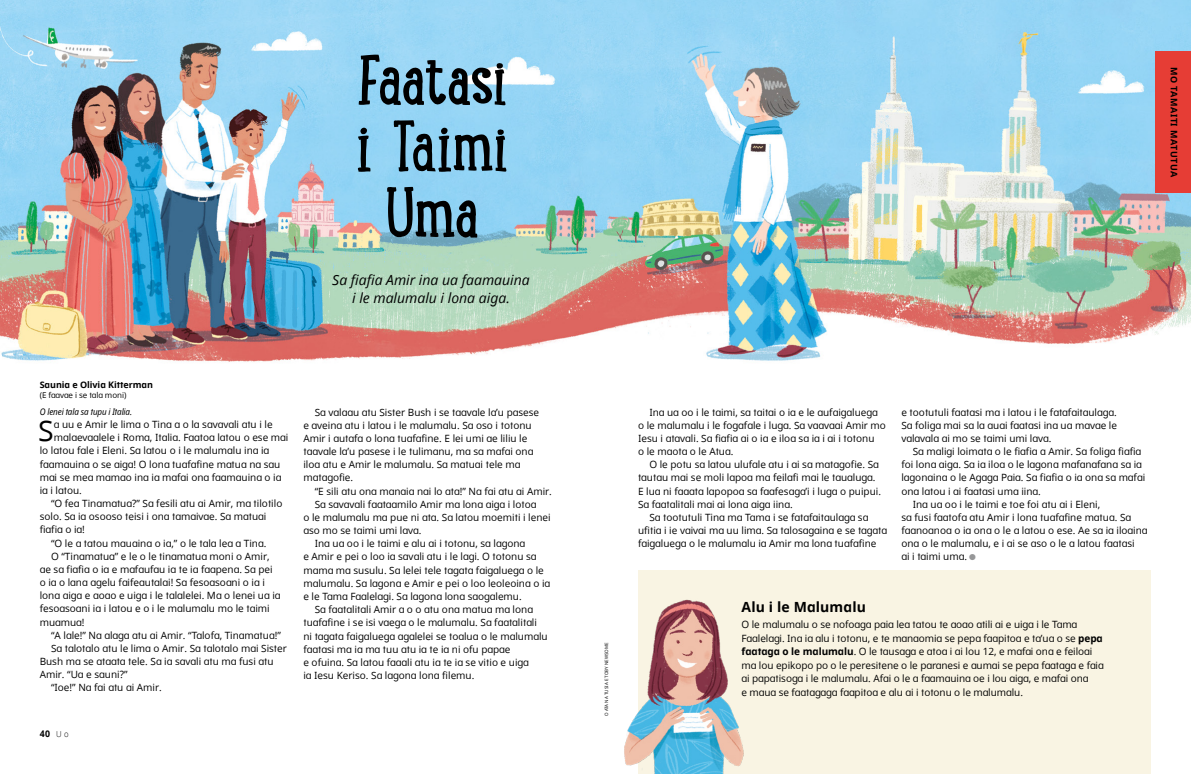
<style>
.page{position:relative;width:1191px;height:774px;background:#fff}
.page>*{position:absolute;margin:0;border:0;box-sizing:border-box;transform-origin:0 0}
.h1_next_Lunchbox{font:76.2px/66.3px "Lunch Box Slab";letter-spacing:-.03em;color:#000;text-align:center}
.p1_first{font:28.4px "Dots Solidlds Lat";color:#000}
.t1{font:italic 14px/18px "Dots Solidlds Lat";color:#000;text-align:center}
.t2{font:700 14px "Dots Solidlds Lat";letter-spacing:.01em;color:#000}
.p1{font:10px/13.2px "Dots Solidlds Lat";color:#000}
.p1_aside_sidebar_first{font:10px/13.5px "Dots Solidlds Lat";letter-spacing:-.005em;color:#000}
.p1_first-2{font:10px "Dots Solidlds Lat";color:#000}
.t3{font:700 9.2px "Dots Solidlds Lat";color:#000;scale:.95 1}
.p1_bio{font:italic 9px "Dots Solid Condlds Lat";letter-spacing:-.01em;color:#000}
.p1_author-name{font:700 9px "Dots Solidlds Lat";letter-spacing:-.005em;color:#000}
.p1_series-title__For_Older_Kids{font:700 9px "Dots Solidlds Lat";letter-spacing:.06em;color:#000}
.p1_author-role{font:8px "Dots Solidlds Lat";letter-spacing:-.005em;color:#000}
.t4{font:4.5px "Dots Solidlds Lat";color:#000}
.s1{font-weight:300;font-size:8.2px}
.s2{font-family:"Ding P Ilds Dpi";font-size:8.5px;color:#969798}
.s3{font-weight:700}
</style>
<div class="page">
<img style="left:0;top:0;width:1191px;height:362px">
<div style="left:1155px;top:51px;width:36px;height:142px;background:#e63d35"></div>
<div style="left:638px;top:570px;width:513px;height:204px;background:#f9f4e3"></div>
<img style="left:624px;top:599px;width:120px;height:175px">
<p class="h1_next_Lunchbox" style="left:356px;top:45px;width:154px">Faatasi i Taimi<br>Uma</p>
<p class="t1" style="left:332px;top:271px;width:199px">Sa fiafia Amir ina ua faamauina i le malumalu i lona aiga.</p>
<p class="p1_series-title__For_Older_Kids" style="left:1180px;top:67px;width:112px;rotate:90deg">MO TAMAITI MATUTUA</p>
<p class="p1_author-name" style="left:40px;top:378px;width:115px">Saunia e Olivia Kitterman</p>
<p class="p1_author-role" style="left:40px;top:389px;width:88px">(E faavae i se tala moni)</p>
<p class="p1_bio" style="left:40px;top:405px;width:94px">O lenei tala sa tupu i Italia.</p>
<p class="p1_first" style="left:38px;top:410px;width:17px">S</p>
<p class="p1_first-2" style="left:54px;top:417px;width:220px">a uu e Amir le lima o Tina a o la savavali atu i le</p>
<p class="p1_first-2" style="left:54px;top:430px;width:236px">malaevaalele i Roma, Italia. Faatoa latou o ese mai</p>
<p class="p1_first-2" style="left:40px;top:443px;width:231px">lo latou fale i Eleni. Sa latou o i le malumalu ina ia</p>
<p class="p1_first-2" style="left:40px;top:457px;width:242px">faamauina o se aiga! O lona tuafafine matua na sau</p>
<p class="p1_first-2" style="left:40px;top:470px;width:243px">mai se mea mamao ina ia mafai ona faamauina o ia</p>
<p class="p1_first-2" style="left:40px;top:483px;width:44px">ia i latou.</p>
<p class="p1" style="left:40px;top:497px;width:244px;text-indent:11px">“O fea Tinamatua?” Sa fesili atu ai Amir, ma tilotilo solo. Sa ia osooso teisi i ona tamaivae. Sa matuai fiafia o ia!</p>
<p class="p1" style="left:51px;top:536px;width:217px">“O le a tatou mauaina o ia,” o le tala lea a Tina.</p>
<p class="p1" style="left:40px;top:549px;width:242px;text-indent:11px">O “Tinamatua” e le o le tinamatua moni o Amir, ae sa fiafia o ia e mafaufau ia te ia faapena. Sa pei o ia o lana agelu faifeautalai! Sa fesoasoani o ia i lona aiga e aoao e uiga i le talalelei. Ma o lenei ua ia fesoasoani ia i latou e o i le malumalu mo le taimi muamua!</p>
<p class="p1" style="left:51px;top:628px;width:231px">“A lale!” Na alaga atu ai Amir. “Talofa, Tinamatua!”</p>
<p class="p1" style="left:40px;top:642px;width:249px;text-indent:11px">Sa talotalo atu le lima o Amir. Sa talotalo mai Sister<br>Bush ma se ataata tele. Sa ia savali atu ma fusi atu<br>Amir. “Ua e sauni?”</p>
<p class="p1" style="left:51px;top:681px;width:112px">“Ioe!” Na fai atu ai Amir.</p>
<p class="t3" style="left:40px;top:727px;width:32px">40 <span class="s1">Uo</span></p>
<p class="p1" style="left:901px;top:405px;width:217px;text-align:justify">e tootutuli faatasi ma i latou i le fatafaitaulaga.<br>Sa foliga mai sa la auai faatasi ina ua mavae le valavala ai mo se taimi umi lava.</p>
<p class="p1" style="left:901px;top:445px;width:245px;text-indent:11px">Sa maligi loimata o le fiafia a Amir. Sa foliga fiafia foi lona aiga. Sa ia iloa o le lagona mafanafana sa ia lagonaina o le Agaga Paia. Sa fiafia o ia ona sa mafai ona latou i ai faatasi uma iina.</p>
<p class="p1" style="left:901px;top:498px;width:248px;text-indent:11px">Ina ua oo i le taimi e toe foi atu ai i Eleni,<br>sa fusi faatofa atu Amir i lona tuafafine matua. Sa faanoanoa o ia ona o le a latou o ese. Ae sa ia iloaina ona o le malumalu, e i ai se aso o le a latou faatasi<br>ai i taimi uma. <span class="s2">●</span></p>
<p class="p1" style="left:303px;top:405px;width:237px;text-indent:11px">Sa valaau atu Sister Bush i se taavale la’u pasese e aveina atu i latou i le malumalu. Sa oso i totonu Amir i autafa o lona tuafafine. E lei umi ae liliu le taavale la’u pasese i le tulimanu, ma sa mafai ona iloa atu e Amir le malumalu. Sa matuai tele ma matagofie.</p>
<p class="p1" style="left:315px;top:484px;width:239px">“E sili atu ona manaia nai lo ata!” Na fai atu ai Amir.</p>
<p class="p1" style="left:303px;top:498px;width:249px;text-indent:11px">Sa savavali faataamilo Amir ma lona aiga i lotoa<br>o le malumalu ma pue ni ata. Sa latou moemiti i lenei aso mo se taimi umi lava.</p>
<p class="p1" style="left:303px;top:537px;width:248px;text-indent:11px">Ina ua oo i le taimi e alu ai i totonu, sa lagona<br>e Amir e pei o loo ia savali atu i le lagi. O totonu sa mama ma susulu. Sa lelei tele tagata faigaluega o le malumalu. Sa lagona e Amir e pei o loo leoleoina o ia e le Tama Faalelagi. Sa lagona lona saogalemu.</p>
<p class="p1" style="left:303px;top:603px;width:246px;text-indent:11px">Sa faatalitali Amir a o o atu ona matua ma lona tuafafine i se isi vaega o le malumalu. Sa faatalitali ni tagata faigaluega agalelei se toalua o le malumalu faatasi ma ia ma tuu atu ia te ia ni ofu papae<br>e ofuina. Sa latou faaali atu ia te ia se vitio e uiga<br>ia Iesu Keriso. Sa lagona lona filemu.</p>
<p class="t2" style="left:741px;top:596px;width:126px">Alu i le Malumalu</p>
<p class="p1" style="left:638px;top:405px;width:249px;text-indent:11px">Ina ua oo i le taimi, sa taitai o ia e le aufaigaluega o le malumalu i le fogafale i luga. Sa vaavaai Amir mo Iesu i atavali. Sa fiafia ai o ia e iloa sa ia i ai i totonu<br>o le maota o le Atua.</p>
<p class="p1" style="left:638px;top:458px;width:244px;text-indent:11px">O le potu sa latou ulufale atu i ai sa matagofie. Sa tautau mai se moli lapoa ma feilafi mai le taualuga.<br>E lua ni faaata lapopoa sa faafesaga’i i luga o puipui.<br>Sa faatalitali mai ai lona aiga iina.</p>
<p class="p1" style="left:638px;top:511px;width:251px;text-indent:11px">Sa tootutuli Tina ma Tama i se fatafaitaulaga sa ufitia i ie vaivai ma uu lima. Sa talosagaina e se tagata faigaluega o le malumalu ia Amir ma lona tuafafine</p>
<p class="p1_aside_sidebar_first" style="left:741px;top:618px;width:364px">O le malumalu o se nofoaga paia lea tatou te aoao atili ai e uiga i le Tama Faalelagi. Ina ia alu i totonu, e te manaomia se pepa faapitoa e ta’ua o se <span class="s3">pepa faataga o le malumalu</span>. O le tausaga e atoa i ai lou 12, e mafai ona e feiloai ma lou epikopo po o le peresitene o le paranesi e aumai se pepa faataga e faia ai papatisoga i le malumalu. Afai o le a faamauina oe i lou aiga, e mafai ona<br>e maua se faatagaga faapitoa e alu ai i totonu o le malumalu.</p>
<p class="t4" style="left:603px;top:716px;width:75px;rotate:-90deg">O ATA NA TUSIA E TOBY NEWSOME</p>
</div>
